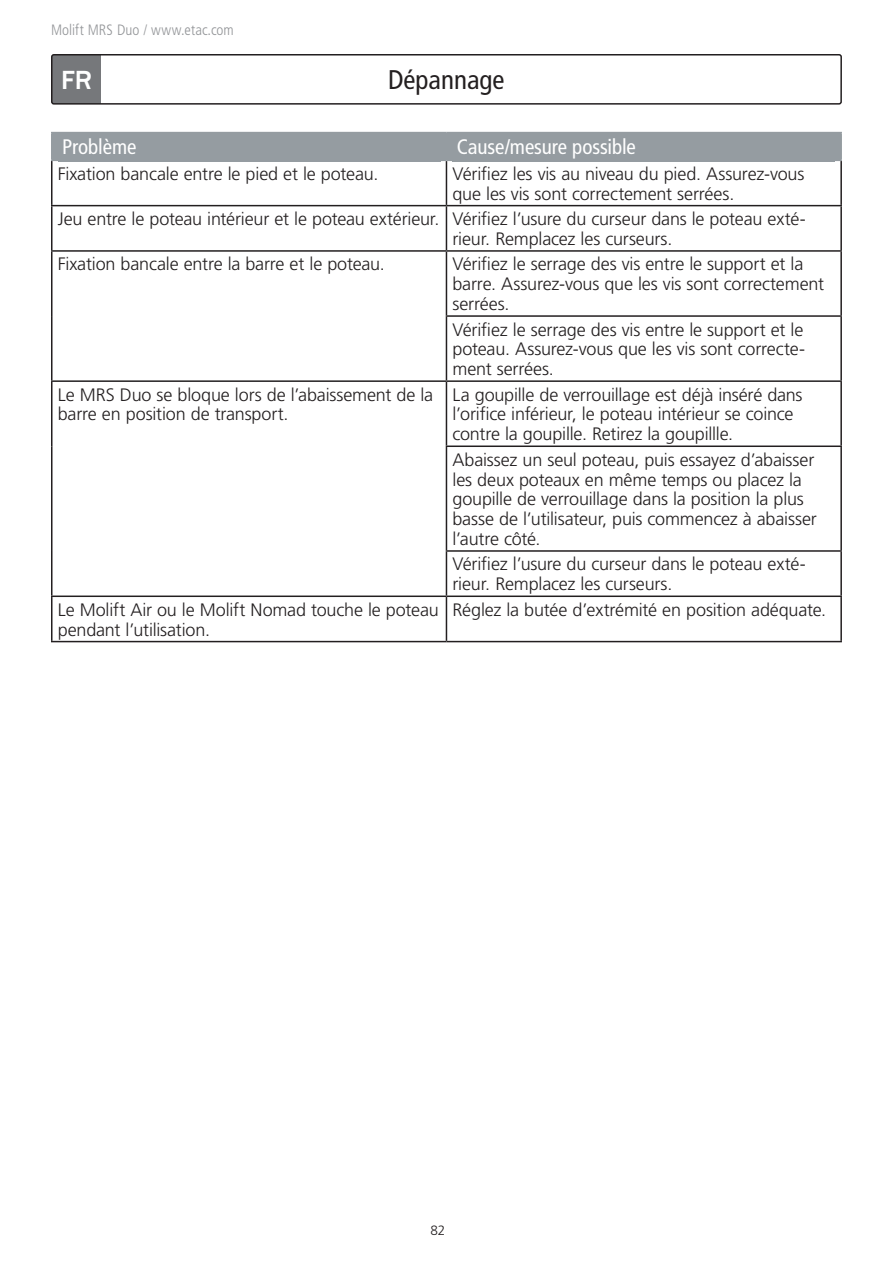
<style>
.page{position:relative;width:893px;height:1263px;background:#fff}
.page>*{position:absolute;margin:0;border:0;box-sizing:border-box;transform-origin:0 0}
.Chapter_header{font:condensed 27px "Frutiger LT Pro";color:#231f20}
.t1{font:500 27px "Franklin Gothic";color:#fff}
.Paragraph_header_-_on_grey_ruler{font:condensed 21px "Frutiger LT Pro";letter-spacing:-.005em;color:#fff}
.Body_text{font:300 18px/19.8px "Frutiger LT Pro";letter-spacing:-.01em;color:#231f20}
.t2{font:300 condensed 15px "Frutiger LT Pro";letter-spacing:.005em;color:#939598}
.t3{font:300 13.5px "Frutiger LT Pro";color:#231f20}
</style>
<div class="page">
<div style="left:52px;top:55px;width:49px;height:49px;background:#76787b"></div>
<div style="left:51px;top:54px;width:791px;height:51px;border:2px solid #231f20;border-radius:2px"></div>
<hr style="left:446px;top:161px;width:1px;height:44px;background:#231f20">
<hr style="left:51px;top:206px;width:1px;height:44px;background:#231f20">
<hr style="left:446px;top:206px;width:1px;height:44px;background:#231f20">
<hr style="left:840px;top:206px;width:2px;height:44px;background:#231f20">
<hr style="left:51px;top:250px;width:395px;height:2px;background:#231f20">
<hr style="left:51px;top:252px;width:1px;height:64px;background:#231f20">
<hr style="left:446px;top:250px;width:396px;height:2px;background:#231f20">
<hr style="left:446px;top:252px;width:1px;height:63px;background:#231f20">
<hr style="left:840px;top:252px;width:2px;height:63px;background:#231f20">
<hr style="left:51px;top:316px;width:1px;height:64px;background:#231f20">
<hr style="left:446px;top:315px;width:396px;height:2px;background:#231f20">
<hr style="left:446px;top:317px;width:1px;height:63px;background:#231f20">
<hr style="left:840px;top:317px;width:2px;height:63px;background:#231f20">
<hr style="left:51px;top:380px;width:395px;height:2px;background:#231f20">
<hr style="left:51px;top:382px;width:1px;height:64px;background:#231f20">
<hr style="left:446px;top:380px;width:396px;height:2px;background:#231f20">
<hr style="left:446px;top:382px;width:1px;height:63px;background:#231f20">
<hr style="left:840px;top:382px;width:2px;height:63px;background:#231f20">
<hr style="left:51px;top:446px;width:1px;height:105px;background:#231f20">
<hr style="left:446px;top:445px;width:396px;height:2px;background:#231f20">
<hr style="left:446px;top:447px;width:1px;height:103px;background:#231f20">
<hr style="left:840px;top:447px;width:2px;height:103px;background:#231f20">
<hr style="left:51px;top:551px;width:1px;height:44px;background:#231f20">
<hr style="left:446px;top:550px;width:396px;height:2px;background:#231f20">
<hr style="left:446px;top:552px;width:1px;height:43px;background:#231f20">
<hr style="left:840px;top:552px;width:2px;height:43px;background:#231f20">
<hr style="left:51px;top:595px;width:395px;height:2px;background:#231f20">
<hr style="left:51px;top:597px;width:1px;height:44px;background:#231f20">
<hr style="left:446px;top:595px;width:396px;height:2px;background:#231f20">
<hr style="left:446px;top:597px;width:1px;height:44px;background:#231f20">
<hr style="left:840px;top:597px;width:2px;height:44px;background:#231f20">
<hr style="left:51px;top:641px;width:395px;height:1px;background:#231f20">
<hr style="left:446px;top:641px;width:396px;height:1px;background:#231f20">
<hr style="left:51px;top:132px;width:395px;height:1px;background:#959ca1">
<svg style="left:51px;top:133px;width:789px;height:27px"></svg>
<hr style="left:446px;top:132px;width:396px;height:1px;background:#959ca1">
<hr style="left:840px;top:133px;width:2px;height:27px;background:#959ca1">
<hr style="left:51px;top:160px;width:395px;height:1px;background:#959ca1">
<hr style="left:446px;top:160px;width:396px;height:1px;background:#959ca1">
<hr style="left:51px;top:161px;width:1px;height:44px;background:#231f20">
<hr style="left:840px;top:161px;width:2px;height:44px;background:#231f20">
<hr style="left:51px;top:205px;width:395px;height:1px;background:#231f20">
<hr style="left:446px;top:205px;width:396px;height:1px;background:#231f20">
<div style="left:58px;top:134px;width:382px;height:28px;background:#959ca1"></div>
<div style="left:452px;top:134px;width:383px;height:28px;background:#959ca1"></div>
<p class="t2" style="left:51px;top:22px;width:184px">Molift MRS Duo / www.etac.com</p>
<h1 class="t1" style="left:61px;top:63px;width:33px">FR</h1>
<p class="Chapter_header" style="left:388px;top:63px;width:118px">Dépannage</p>
<p class="Paragraph_header_-_on_grey_ruler" style="left:62px;top:134px;width:76px">Problème</p>
<p class="Paragraph_header_-_on_grey_ruler" style="left:457px;top:134px;width:181px">Cause/mesure possible</p>
<p class="Body_text" style="left:58px;top:164px;width:319px">Fixation bancale entre le pied et le poteau.</p>
<p class="Body_text" style="left:452px;top:164px;width:353px">Vérifiez les vis au niveau du pied. Assurez-vous que les vis sont correctement serrées.</p>
<p class="Body_text" style="left:58px;top:209px;width:380px">Jeu entre le poteau intérieur et le poteau extérieur.</p>
<p class="Body_text" style="left:452px;top:209px;width:355px">Vérifiez l’usure du curseur dans le poteau exté&shy;rieur. Remplacez les curseurs.</p>
<p class="Body_text" style="left:58px;top:254px;width:325px">Fixation bancale entre la barre et le poteau.</p>
<p class="Body_text" style="left:452px;top:254px;width:373px">Vérifiez le serrage des vis entre le support et la barre. Assurez-vous que les vis sont correctement serrées.</p>
<p class="Body_text" style="left:452px;top:320px;width:354px;text-align:justify">Vérifiez le serrage des vis entre le support et le poteau. Assurez-vous que les vis sont correcte&shy;ment serrées.</p>
<p class="Body_text" style="left:58px;top:385px;width:377px">Le MRS Duo se bloque lors de l’abaissement de la barre en position de transport.</p>
<p class="Body_text" style="left:452px;top:385px;width:352px">La goupille de verrouillage est déjà inséré dans l’orifice inférieur, le poteau intérieur se coince contre la goupille. Retirez la goupillle.</p>
<p class="Body_text" style="left:452px;top:450px;width:366px">Abaissez un seul poteau, puis essayez d’abaisser les deux poteaux en même temps ou placez la goupille de verrouillage dans la position la plus basse de l’utilisateur, puis commencez à abaisser l’autre côté.</p>
<p class="Body_text" style="left:452px;top:554px;width:355px">Vérifiez l’usure du curseur dans le poteau exté&shy;rieur. Remplacez les curseurs.</p>
<p class="Body_text" style="left:58px;top:600px;width:383px">Le Molift Air ou le Molift Nomad touche le poteau pendant l’utilisation.</p>
<p class="Body_text" style="left:452px;top:600px;width:372px">Réglez la butée d’extrémité en position adéquate.</p>
<p class="t3" style="left:430px;top:1222px;width:17px">82</p>
</div>
